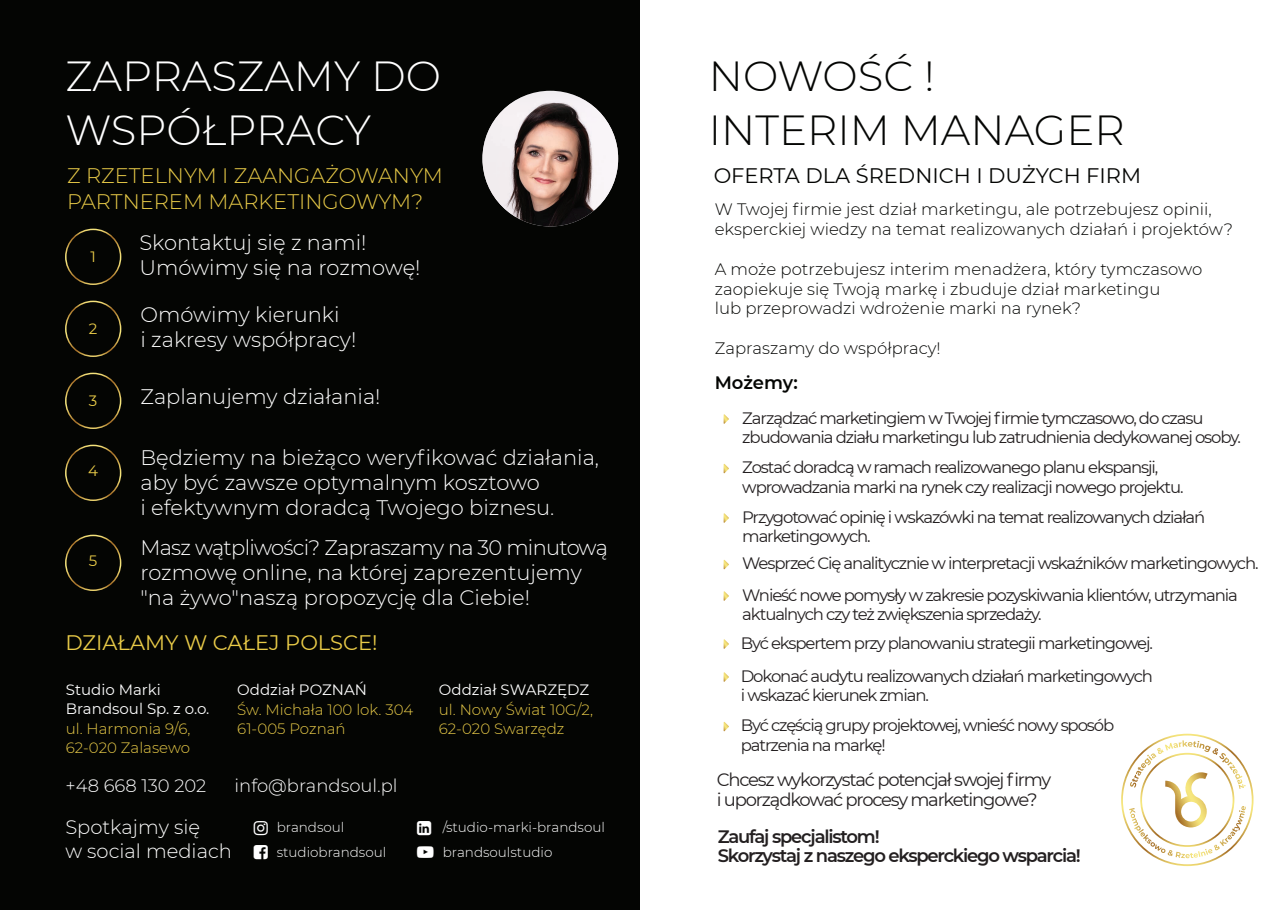
<style>
.page{position:relative;width:1280px;height:910px;background:#040503}
.page>*{position:absolute;margin:0;border:0;box-sizing:border-box;transform-origin:0 0}
.t1{font:300 42px/54px "Montserrat";color:#fff}
.t2{font:300 42px/54px "Montserrat";color:#040503}
.t3{font:300 21px/25.2px "Montserrat";color:#fff}
.t4{font:300 21px/25.2px "Montserrat";color:#e9cb48}
.t5{font:21px "Montserrat";color:#040503}
.t6{font:21px "Montserrat";color:#e9cb48}
.t7{font:300 19.5px/23.4px "Montserrat";color:#fff}
.t8{font:18px/19.8px "Montserrat";letter-spacing:-.065em;color:#231f20}
.t9{font:600 18px/19.8px "Montserrat";letter-spacing:-.065em;color:#231f20}
.t10{font:300 18px "Montserrat";color:#fff}
.t11{font:600 18px "Montserrat";letter-spacing:-.01em;color:#040503}
.t12{font:16.5px/19.8px "Montserrat";letter-spacing:-.065em;color:#231f20}
.t13{font:300 16.5px/19.8px "Montserrat";color:#040503}
.t14{font:300 15px/19.5px "Montserrat";color:#e9cb48}
.t15{font:15px/19.5px "Montserrat";color:#fff}
.t16{font:15px "Montserrat";color:#e9cb48}
.t17{font:300 13.5px/24.6px "Montserrat";color:#fff}
</style>
<div class="page">
<div style="left:640px;top:0;width:640px;height:910px;background:#fff"></div>
<svg style="left:724px;top:414px;width:5px;height:10px"></svg>
<svg style="left:724px;top:464px;width:5px;height:9px"></svg>
<svg style="left:724px;top:513px;width:5px;height:10px"></svg>
<svg style="left:724px;top:560px;width:5px;height:9px"></svg>
<svg style="left:724px;top:591px;width:5px;height:10px"></svg>
<svg style="left:724px;top:639px;width:5px;height:10px"></svg>
<svg style="left:724px;top:722px;width:5px;height:9px"></svg>
<svg style="left:1121px;top:734px;width:132px;height:132px"></svg>
<svg style="left:724px;top:672px;width:5px;height:10px"></svg>
<div style="left:65px;top:229px;width:56px;height:56px;border:2px solid #fff;border-radius:50%"></div>
<div style="left:65px;top:301px;width:56px;height:56px;border:2px solid #fff;border-radius:50%"></div>
<div style="left:65px;top:373px;width:56px;height:56px;border:2px solid #fff;border-radius:50%"></div>
<div style="left:65px;top:445px;width:56px;height:56px;border:2px solid #fff;border-radius:50%"></div>
<div style="left:65px;top:535px;width:56px;height:56px;border:2px solid #fff;border-radius:50%"></div>
<img style="left:482px;top:91px;width:136px;height:135px;border-radius:68px">
<h1 class="t1" style="left:65px;top:48px;width:377px">ZAPRASZAMY DO<br>WSPÓŁPRACY</h1>
<p class="t4" style="left:67px;top:163px;width:377px">Z RZETELNYM I ZAANGAŻOWANYM<br>PARTNEREM MARKETINGOWYM?</p>
<p class="t16" style="left:90px;top:246px;width:7px">1</p>
<p class="t16" style="left:89px;top:318px;width:10px">2</p>
<p class="t16" style="left:89px;top:390px;width:10px">3</p>
<p class="t16" style="left:88px;top:461px;width:11px">4</p>
<p class="t16" style="left:89px;top:551px;width:10px">5</p>
<p class="t3" style="left:139px;top:229px;width:283px">Skontaktuj się z nami!<br>Umówimy się na rozmowę!</p>
<p class="t3" style="left:140px;top:301px;width:217px">Omówimy kierunki<br>i zakresy współpracy!</p>
<p class="t3" style="left:140px;top:383px;width:242px">Zaplanujemy działania!</p>
<p class="t3" style="left:140px;top:444px;width:460px">Będziemy na bieżąco weryfikować działania, aby być zawsze optymalnym kosztowo<br>i efektywnym doradcą Twojego biznesu.</p>
<p class="t3" style="left:140px;top:534px;width:469px">Masz wątpliwości? Zapraszamy na 30 minutową rozmowę online, na której zaprezentujemy "na żywo"naszą propozycję dla Ciebie!</p>
<p class="t6" style="left:65px;top:628px;width:314px">DZIAŁAMY W CAŁEJ POLSCE!</p>
<p class="t15" style="left:237px;top:679px;width:131px">Oddział POZNAŃ</p>
<p class="t14" style="left:237px;top:699px;width:178px">Św. Michała 100 lok. 304<br>61-005 Poznań</p>
<p class="t15" style="left:66px;top:679px;width:145px">Studio Marki<br>Brandsoul Sp. z o.o.</p>
<p class="t14" style="left:66px;top:718px;width:126px">ul. Harmonia 9/6,<br>62-020 Zalasewo</p>
<p class="t10" style="left:65px;top:773px;width:142px">+48 668 130 202</p>
<p class="t10" style="left:235px;top:773px;width:165px">info@brandsoul.pl</p>
<p class="t15" style="left:439px;top:679px;width:152px">Oddział SWARZĘDZ</p>
<p class="t14" style="left:439px;top:699px;width:156px">ul. Nowy Świat 10G/2,<br>62-020 Swarzędz</p>
<p class="t7" style="left:65px;top:815px;width:168px">Spotkajmy się<br>w social mediach</p>
<p class="t17" style="left:277px;top:815px;width:111px">brandsoul studiobrandsoul</p>
<p class="t17" style="left:443px;top:815px;width:164px">/studio-marki-brandsoul brandsoulstudio</p>
<h1 class="t2" style="left:709px;top:48px;width:417px">NOWOŚĆ !<br>INTERIM MANAGER</h1>
<p class="t5" style="left:714px;top:161px;width:429px">OFERTA DLA ŚREDNICH I DUŻYCH FIRM</p>
<p class="t13" style="left:715px;top:199px;width:520px">W Twojej firmie jest dział marketingu, ale potrzebujesz opinii, eksperckiej wiedzy na temat realizowanych działań i projektów?</p>
<p class="t13" style="left:715px;top:258px;width:489px">A może potrzebujesz interim menadżera, który tymczasowo zaopiekuje się Twoją markę i zbuduje dział marketingu<br>lub przeprowadzi wdrożenie marki na rynek?</p>
<p class="t13" style="left:715px;top:338px;width:227px">Zapraszamy do współpracy!</p>
<p class="t11" style="left:715px;top:370px;width:84px">Możemy:</p>
<p class="t12" style="left:742px;top:407px;width:500px">Zarządzać marketingiem w Twojej firmie tymczasowo, do czasu zbudowania działu marketingu lub zatrudnienia dedykowanej osoby.</p>
<p class="t12" style="left:742px;top:457px;width:443px">Zostać doradcą w ramach realizowanego planu ekspansji, wprowadzania marki na rynek czy realizacji nowego projektu.</p>
<p class="t12" style="left:742px;top:506px;width:465px">Przygotować opinię i wskazówki na temat realizowanych działań marketingowych.</p>
<p class="t12" style="left:742px;top:547px;width:518px;line-height:31.5px">Wesprzeć Cię analitycznie w interpretacji wskaźników marketingowych.<br>Wnieść nowe pomysły w zakresie pozyskiwania klientów, utrzymania</p>
<p class="t12" style="left:741px;top:600px;width:414px;line-height:28.2px">aktualnych czy też zwiększenia sprzedaży.<br>Być ekspertem przy planowaniu strategii marketingowej.</p>
<p class="t12" style="left:741px;top:665px;width:414px">Dokonać audytu realizowanych działań marketingowych i wskazać kierunek zmian.</p>
<p class="t12" style="left:741px;top:715px;width:375px">Być częścią grupy projektowej, wnieść nowy sposób patrzenia na markę!</p>
<p class="t8" style="left:717px;top:769px;width:336px">Chcesz wykorzystać potencjał swojej firmy i uporządkować procesy marketingowe?</p>
<p class="t9" style="left:718px;top:825px;width:364px">Zaufaj specjalistom!<br>Skorzystaj z naszego eksperckiego wsparcia!</p>
</div>
